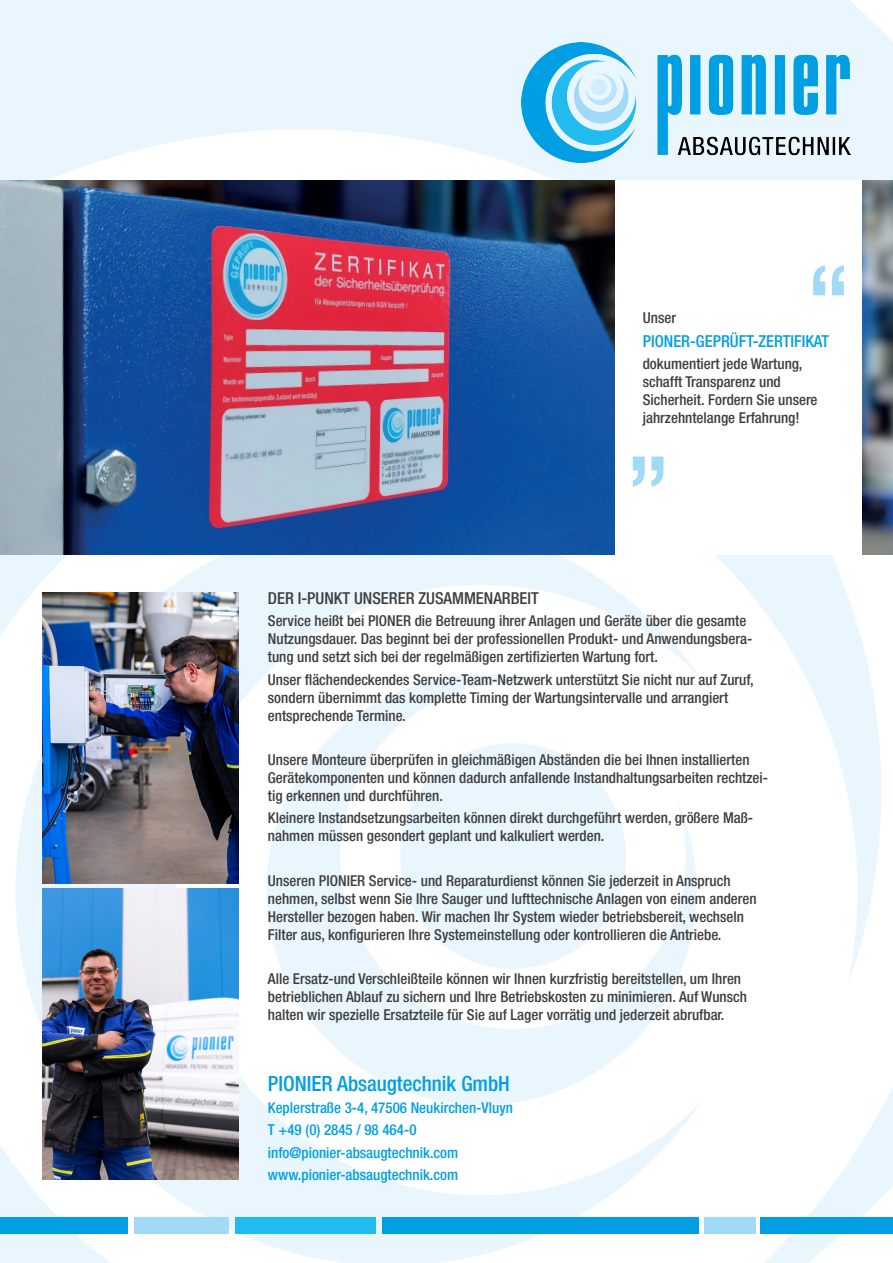
<style>
.page{position:relative;width:893px;height:1263px;background:#fff}
.page>*{position:absolute;margin:0;border:0;box-sizing:border-box;transform-origin:0 0}
.t1{font:500 condensed 105px "Helvetica Neue LT Std";color:#a1daf7}
.t2{font:500 condensed 21px "Helvetica Neue LT Std";color:#009fe3}
.t3{font:500 condensed 16.5px "Helvetica Neue LT Std";color:#3e3e3f}
.t4{font:500 condensed 16.5px "Helvetica Neue LT Std";color:#009fe3}
.t5{font:500 condensed 15px/18px "Helvetica Neue LT Std";color:#3e3e3f}
.t6{font:500 condensed 15px/22.2px "Helvetica Neue LT Std";color:#009fe3}
</style>
<div class="page">
<img style="left:0;top:0;width:893px;height:1263px">
<div style="left:0;top:1217px;width:127px;height:17px;background:#009fe3"></div>
<div style="left:134px;top:1217px;width:95px;height:17px;background:#a1daf7"></div>
<div style="left:235px;top:1217px;width:140px;height:17px;background:#21bbef"></div>
<div style="left:704px;top:1217px;width:51px;height:17px;background:#a1daf7"></div>
<div style="left:761px;top:1217px;width:132px;height:17px;background:#009fe3"></div>
<div style="left:382px;top:1217px;width:317px;height:17px;background:#009fe3"></div>
<img style="left:522px;top:43px;width:328px;height:119px">
<img style="left:43px;top:592px;width:196px;height:291px">
<img style="left:43px;top:889px;width:196px;height:291px">
<img style="left:0;top:180px;width:893px;height:375px">
<div style="left:615px;top:180px;width:247px;height:375px;background:#fff"></div>
<h1 class="t1" style="left:806px;top:240px;width:46px">“</h1>
<p class="t5" style="left:643px;top:308px;width:35px">Unser</p>
<p class="t4" style="left:643px;top:331px;width:131px">PIONER-Geprüft-Zerti</p>
<p class="t4" style="left:794px;top:331px;width:16px">fikat</p>
<p class="t5" style="left:643px;top:354px;width:176px">dokumentiert jede Wartung, schafft Transparenz und<br>Sicherheit. Fordern Sie unsere jahrzehntelange Erfahrung!</p>
<h1 class="t1" style="left:626px;top:371px;width:46px">„</h1>
<p class="t3" style="left:268px;top:588px;width:114px">Der I-Punkt unserer</p>
<p class="t3" style="left:418px;top:588px;width:84px">Zusammenarbeit</p>
<p class="t5" style="left:268px;top:612px;width:486px">Service heißt bei PIONER die Betreuung ihrer Anlagen und Geräte über die gesamte<br>Nutzungsdauer. Das beginnt bei der professionellen Produkt- und Anwendungsbera&shy;tung und setzt sich bei der regelmäßigen zertifizierten Wartung fort.</p>
<p class="t5" style="left:268px;top:670px;width:487px">Unser flächendeckendes Service-Team-Netzwerk unterstützt Sie nicht nur auf Zuruf, sondern übernimmt das komplette Timing der Wartungsintervalle und arrangiert entsprechende Termine.</p>
<p class="t5" style="left:268px;top:750px;width:502px">Unsere Monteure überprüfen in gleichmäßigen Abständen die bei Ihnen installierten<br>Gerätekomponenten und können dadurch anfallende Instandhaltungsarbeiten rechtzei&shy;tig erkennen und durchführen.</p>
<p class="t5" style="left:268px;top:809px;width:487px">Kleinere Instandsetzungsarbeiten können direkt durchgeführt werden, größere Maß&shy;nahmen müssen gesondert geplant und kalkuliert werden.</p>
<p class="t5" style="left:268px;top:871px;width:490px">Unseren PIONIER Service- und Reparaturdienst können Sie jederzeit in Anspruch nehmen, selbst wenn Sie Ihre Sauger und lufttechnische Anlagen von einem anderen Hersteller bezogen haben. Wir machen Ihr System wieder betriebsbereit, wechseln Filter aus, konfigurieren Ihre Systemeinstellung oder kontrollieren die Antriebe.</p>
<p class="t5" style="left:268px;top:970px;width:481px">Alle Ersatz-und Verschleißteile können wir Ihnen kurzfristig bereitstellen, um Ihren betrieblichen Ablauf zu sichern und Ihre Betriebskosten zu minimieren. Auf Wunsch halten wir spezielle Ersatzteile für Sie auf Lager vorrätig und jederzeit abrufbar.</p>
<h2 class="t2" style="left:268px;top:1071px;width:244px">PIONIER Absaugtechnik GmbH</h2>
<p class="t6" style="left:268px;top:1096px;width:247px">Keplerstraße 3-4, 47506 Neukirchen-Vluyn T +49 (0) 2845 / 98 464-0 info@pionier-absaugtechnik.com www.pionier-absaugtechnik.com</p>
</div>
